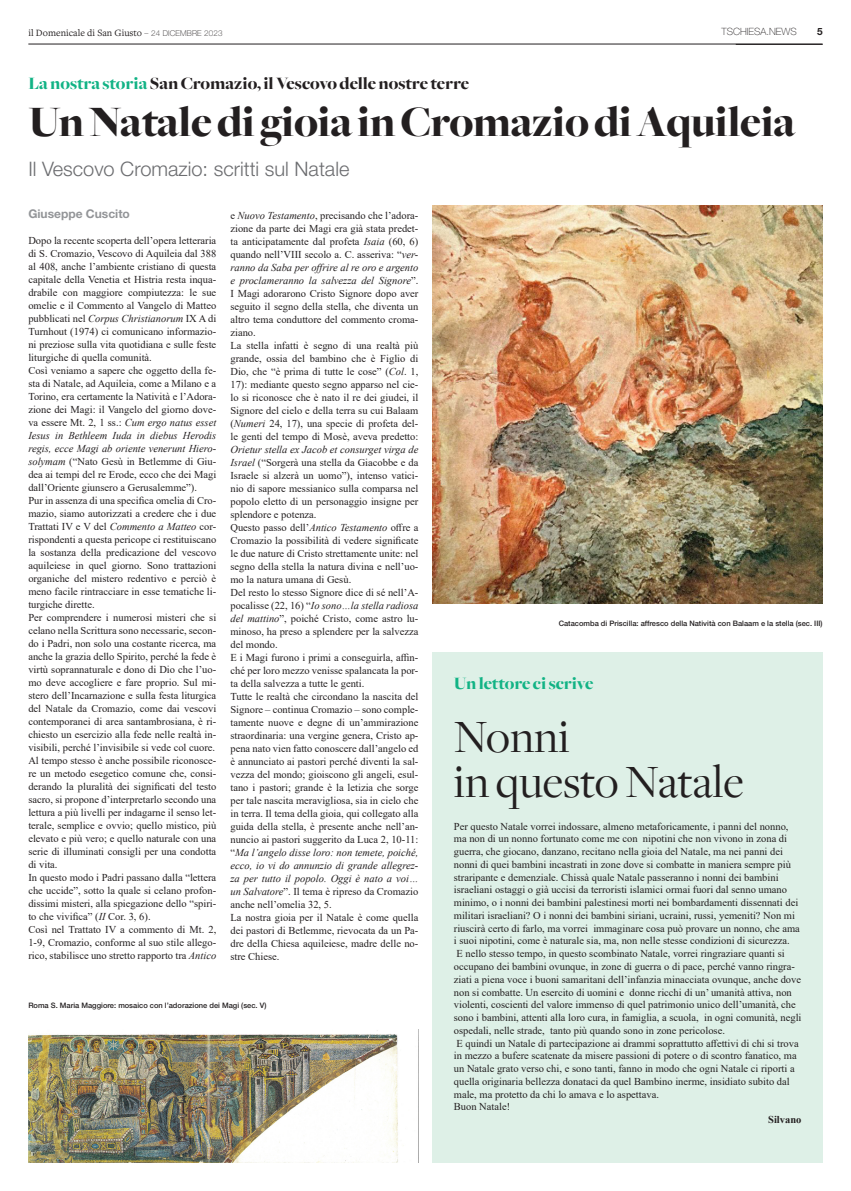
<style>
.page{position:relative;width:851px;height:1191px;background:#fff}
.page>*{position:absolute;margin:0;border:0;box-sizing:border-box;transform-origin:0 0}
.t1{font:48px "Freight Disp";color:#231f20}
.t2{font:900 45px "Freight Big";letter-spacing:-.01em;color:#231f20}
.t3{font:300 20px "Helvetica Neue LT Std";color:#6c6d70}
.t4{font:900 18px "Freight Big";color:#231f20}
.t5{font:900 18px "Freight Big";letter-spacing:-.01em;color:#12b385}
.t6{font:700 12px "Helvetica Neue LT Std";color:#939598}
.t7{font:10.5px/13px "Times New Roman";color:#231f20;text-align:justify}
.t8{font:700 10.5px "Times New Roman";color:#231f20}
.t9{font:10px "Freight Text Pro";color:#231f20}
.t10{font:100 10px "Helvetica Neue LT Std";color:#231f20}
.t11{font:700 10px "Helvetica Neue LT Std";color:#231f20}
.t12{font:500 7.5px "Helvetica Neue LT Std";color:#231f20}
.s1{font-family:"Helvetica Neue LT Std";font-weight:100;font-size:8px}
.s2{color:#12b385}
.s3{font-style:italic}
</style>
<div class="page">
<hr style="left:28px;top:44px;width:794px;height:1px;background:#231f20">
<img style="left:432px;top:206px;width:390px;height:397px">
<img style="left:28px;top:1030px;width:376px;height:132px">
<div style="left:432px;top:652px;width:390px;height:510px;background:#def0e7"></div>
<p class="t9" style="left:28px;top:26px;width:196px">il Domenicale di San Giusto <span class="s1">– 24 DICEMBRE 2023</span></p>
<p class="t10" style="left:721px;top:26px;width:77px">TSCHIESA.NEWS</p>
<p class="t11" style="left:816px;top:26px;width:7px">5</p>
<p class="t4" style="left:28px;top:74px;width:442px"><span class="s2">La nostra storia</span> San Cromazio, il Vescovo delle nostre terre</p>
<p class="t2" style="left:28px;top:97px;width:768px">Un Natale di gioia in Cromazio di Aquileia</p>
<p class="t3" style="left:28px;top:156px;width:322px">Il Vescovo Cromazio: scritti sul Natale</p>
<p class="t7" style="left:230px;top:208px;width:189px">e <span class="s3">Nuovo Testamento</span>, precisando che l’adora&shy;zione da parte dei Magi era già stata predet&shy;ta anticipatamente dal profeta <span class="s3">Isaia</span> (60, 6) quando nell’VIII secolo a. C. asseriva: “<span class="s3">ver&shy;ranno da Saba per offrire al re oro e argento e proclameranno la salvezza del Signore</span>”.<br>I Magi adorarono Cristo Signore dopo aver seguito il segno della stella, che diventa un altro tema conduttore del commento croma&shy;ziano.</p>
<p class="t7" style="left:230px;top:338px;width:189px">La stella infatti è segno di una realtà più grande, ossia del bambino che è Figlio di Dio, che “è prima di tutte le cose” (<span class="s3">Col</span>. 1, 17): mediante questo segno apparso nel cie&shy;lo si riconosce che è nato il re dei giudei, il Signore del cielo e della terra su cui Balaam (<span class="s3">Numeri</span> 24, 17), una specie di profeta del&shy;le genti del tempo di Mosè, aveva predetto:<br><span class="s3">Orietur stella ex Jacob et consurget virga de Israel</span> (“Sorgerà una stella da Giacobbe e da Israele si alzerà un uomo”), intenso vatici&shy;nio di sapore messianico sulla comparsa nel popolo eletto di un personaggio insigne per splendore e potenza.</p>
<p class="t7" style="left:230px;top:520px;width:189px">Questo passo dell’<span class="s3">Antico Testamento</span> offre a Cromazio la possibilità di vedere significate le due nature di Cristo strettamente unite: nel segno della stella la natura divina e nell’uo&shy;mo la natura umana di Gesù.</p>
<p class="t7" style="left:230px;top:585px;width:189px">Del resto lo stesso Signore dice di sé nell’A&shy;pocalisse (22, 16) “<span class="s3">Io sono…la stella radiosa del mattino</span>”, poiché Cristo, come astro lu&shy;minoso, ha preso a splendere per la salvezza del mondo.</p>
<p class="t7" style="left:230px;top:650px;width:189px">E i Magi furono i primi a conseguirla, affin&shy;ché per loro mezzo venisse spalancata la por&shy;ta della salvezza a tutte le genti.</p>
<p class="t7" style="left:230px;top:689px;width:189px">Tutte le realtà che circondano la nascita del Signore – continua Cromazio – sono comple&shy;tamente nuove e degne di un’ammirazione straordinaria: una vergine genera, Cristo ap&shy;pena nato vien fatto conoscere dall’angelo ed è annunciato ai pastori perché diventi la sal&shy;vezza del mondo; gioiscono gli angeli, esul&shy;tano i pastori; grande è la letizia che sorge per tale nascita meravigliosa, sia in cielo che in terra. Il tema della gioia, qui collegato alla guida della stella, è presente anche nell’an&shy;nuncio ai pastori suggerito da Luca 2, 10-11: “<span class="s3">Ma l’angelo disse loro: non temete, poiché, ecco, io vi do annunzio di grande allegrez&shy;za per tutto il popolo. Oggi è nato a voi… un Salvatore</span>”. Il tema è ripreso da Cromazio anche nell’omelia 32, 5.</p>
<p class="t7" style="left:230px;top:910px;width:189px">La nostra gioia per il Natale è come quella dei pastori di Betlemme, rievocata da un Pa&shy;dre della Chiesa aquileiese, madre delle no&shy;stre Chiese.</p>
<p class="t6" style="left:28px;top:207px;width:103px">Giuseppe Cuscito</p>
<p class="t7" style="left:28px;top:234px;width:189px">Dopo la recente scoperta dell’opera letteraria di S. Cromazio, Vescovo di Aquileia dal 388 al 408, anche l’ambiente cristiano di questa capitale della Venetia et Histria resta inqua&shy;drabile con maggiore compiutezza: le sue omelie e il Commento al Vangelo di Matteo pubblicati nel <span class="s3">Corpus Christianorum</span> IX A di Turnhout (1974) ci comunicano informazio&shy;ni preziose sulla vita quotidiana e sulle feste liturgiche di quella comunità.</p>
<p class="t7" style="left:28px;top:364px;width:189px">Così veniamo a sapere che oggetto della fe&shy;sta di Natale, ad Aquileia, come a Milano e a Torino, era certamente la Natività e l’Adora&shy;zione dei Magi: il Vangelo del giorno dove&shy;va essere Mt. 2, 1 ss.: <span class="s3">Cum ergo natus esset Iesus in Bethleem Iuda in diebus Herodis regis, ecce Magi ab oriente venerunt Hiero&shy;solymam</span> (“Nato Gesù in Betlemme di Giu&shy;dea ai tempi del re Erode, ecco che dei Magi dall’Oriente giunsero a Gerusalemme”).</p>
<p class="t7" style="left:28px;top:494px;width:189px">Pur in assenza di una specifica omelia di Cro&shy;mazio, siamo autorizzati a credere che i due Trattati IV e V del <span class="s3">Commento a Matteo</span> cor&shy;rispondenti a questa pericope ci restituiscano la sostanza della predicazione del vescovo aquileiese in quel giorno. Sono trattazioni organiche del mistero redentivo e perciò è meno facile rintracciare in esse tematiche li&shy;turgiche dirette.</p>
<p class="t7" style="left:28px;top:611px;width:189px">Per comprendere i numerosi misteri che si celano nella Scrittura sono necessarie, secon&shy;do i Padri, non solo una costante ricerca, ma anche la grazia dello Spirito, perché la fede è virtù soprannaturale e dono di Dio che l’uo&shy;mo deve accogliere e fare proprio. Sul mi&shy;stero dell’Incarnazione e sulla festa liturgica del Natale da Cromazio, come dai vescovi contemporanei di area santambrosiana, è ri&shy;chiesto un esercizio alla fede nelle realtà in&shy;visibili, perché l’invisibile si vede col cuore.</p>
<p class="t7" style="left:28px;top:754px;width:189px">Al tempo stesso è anche possibile riconosce&shy;re un metodo esegetico comune che, consi&shy;derando la pluralità dei significati del testo sacro, si propone d’interpretarlo secondo una lettura a più livelli per indagarne il senso let&shy;terale, semplice e ovvio; quello mistico, più elevato e più vero; e quello naturale con una serie di illuminati consigli per una condotta di vita.</p>
<p class="t7" style="left:28px;top:871px;width:189px">In questo modo i Padri passano dalla “lettera che uccide”, sotto la quale si celano profon&shy;dissimi misteri, alla spiegazione dello “spiri&shy;to che vivifica” (<span class="s3">II</span> Cor. 3, 6).</p>
<p class="t7" style="left:28px;top:923px;width:189px">Così nel Trattato IV a commento di Mt. 2, 1-9, Cromazio, conforme al suo stile allego&shy;rico, stabilisce uno stretto rapporto tra <span class="s3">Antico</span></p>
<p class="t12" style="left:558px;top:618px;width:265px">Catacomba di Priscilla: affresco della Natività con Balaam e la stella (sec. III)</p>
<p class="t5" style="left:454px;top:673px;width:141px">Un lettore ci scrive</p>
<p class="t1" style="left:454px;top:710px;width:117px">Nonni</p>
<p class="t1" style="left:454px;top:755px;width:291px">in questo Natale</p>
<p class="t7" style="left:454px;top:819px;width:347px;text-align:left">Per questo Natale vorrei indossare, almeno metaforicamente, i panni del nonno, ma non di un nonno fortunato come me con nipotini che non vivono in zona di guerra, che giocano, danzano, recitano nella gioia del Natale, ma nei panni dei nonni di quei bambini incastrati in zone dove si combatte in maniera sempre più straripante e demenziale. Chissà quale Natale passeranno i nonni dei bambini israeliani ostaggi o già uccisi da terroristi islamici ormai fuori dal senno umano minimo, o i nonni dei bambini palestinesi morti nei bombardamenti dissennati dei militari israeliani? O i nonni dei bambini siriani, ucraini, russi, yemeniti? Non mi riuscirà certo di farlo, ma vorrei immaginare cosa può provare un nonno, che ama i suoi nipotini, come è naturale sia, ma, non nelle stesse condizioni di sicurezza.</p>
<p class="t7" style="left:454px;top:947px;width:349px;text-align:left">E nello stesso tempo, in questo scombinato Natale, vorrei ringraziare quanti si occupano dei bambini ovunque, in zone di guerra o di pace, perché vanno ringra&shy;ziati a piena voce i buoni samaritani dell’infanzia minacciata ovunque, anche dove non si combatte. Un esercito di uomini e donne ricchi di un’ umanità attiva, non violenti, coscienti del valore immenso di quel patrimonio unico dell’umanità, che sono i bambini, attenti alla loro cura, in famiglia, a scuola, in ogni comunità, negli ospedali, nelle strade, tanto più quando sono in zone pericolose.</p>
<p class="t7" style="left:454px;top:1036px;width:346px;text-align:left">E quindi un Natale di partecipazione ai drammi soprattutto affettivi di chi si trova in mezzo a bufere scatenate da misere passioni di potere o di scontro fanatico, ma un Natale grato verso chi, e sono tanti, fanno in modo che ogni Natale ci riporti a quella originaria bellezza donataci da quel Bambino inerme, insidiato subito dal male, ma protetto da chi lo amava e lo aspettava.</p>
<p class="t7" style="left:454px;top:1100px;width:58px">Buon Natale!</p>
<p class="t8" style="left:768px;top:1112px;width:35px">Silvano</p>
<p class="t12" style="left:28px;top:1001px;width:239px">Roma S. Maria Maggiore: mosaico con l’adorazione dei Magi (sec. V)</p>
</div>
